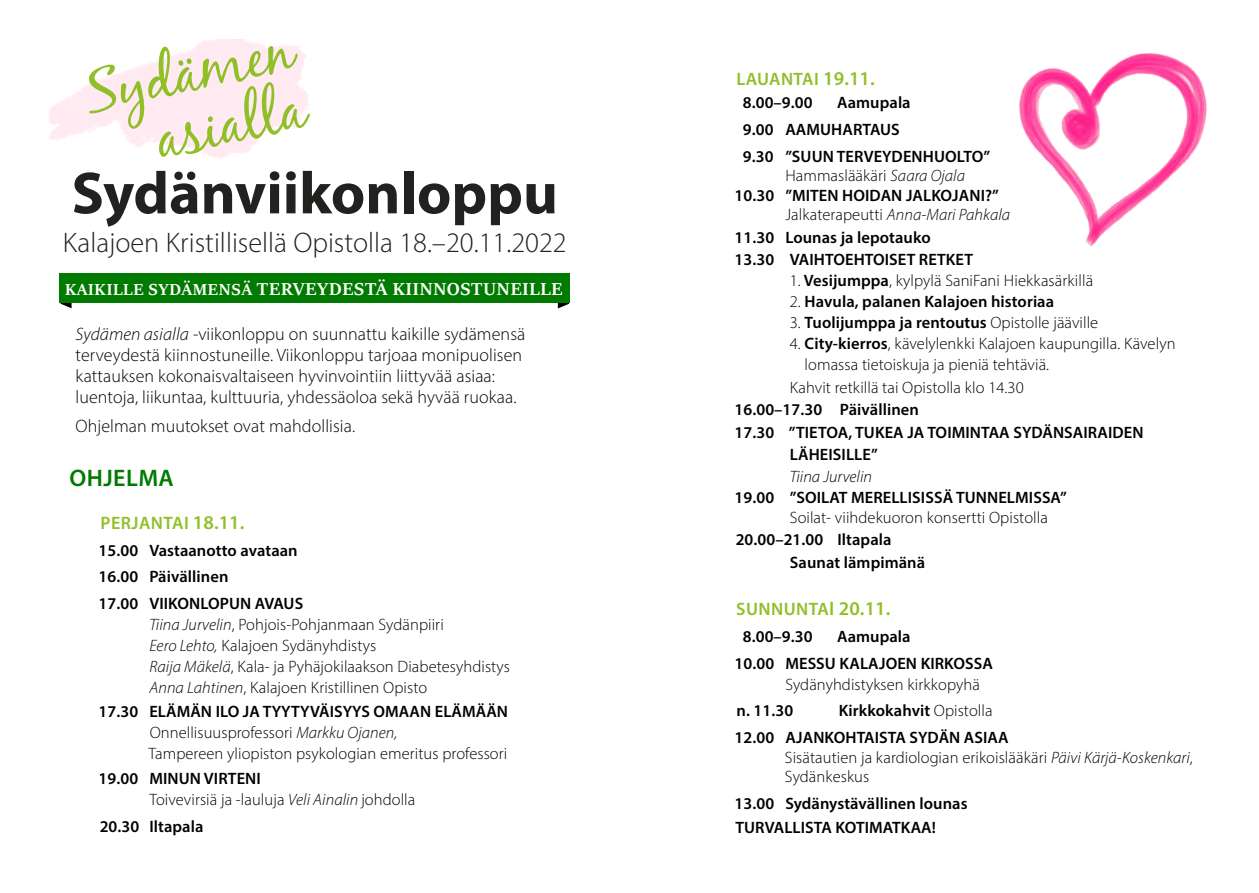
<style>
.page{position:relative;width:1259px;height:893px;background:#fff}
.page>*{position:absolute;margin:0;border:0;box-sizing:border-box;transform-origin:0 0}
.t1{font:60.3px/59.2px "Black Jack";color:#90bf28;text-align:right}
.t2{font:700 59.85px "Myriad Pro";color:#212120}
.t3{font:300 28.35px "Myriad Pro";color:#212120}
.t4{font:600 24px "Myriad Pro";letter-spacing:.02em;color:#007a00}
.t5{font:700 19.5px "Sitka Banner";letter-spacing:.045em;color:#fff}
.t6{font:300 18px/21px "Myriad Pro";letter-spacing:.005em;color:#000}
.t7{font:600 18px "Myriad Pro";letter-spacing:.025em;color:#90bf28}
.t8{font:300 16.5px/21px "Myriad Pro";letter-spacing:.005em;color:#000}
.t9{font:600 16.5px "Myriad Pro";letter-spacing:.005em;color:#000}
.t10{font:italic 300 16.5px/21.6px "Myriad Pro";letter-spacing:.005em;color:#000}
.s1{font-size:18px}
.s2{font-style:italic}
.s3{font-size:19.5px}
.s4{font-weight:600}
.s5{font-style:normal}
.s6{font-weight:300}
.s7{font-weight:600;font-style:normal}
</style>
<div class="page">
<svg style="left:60px;top:303px;width:12px;height:5px"></svg>
<svg style="left:558px;top:303px;width:11px;height:5px"></svg>
<div style="left:60px;top:273px;width:510px;height:30px;background:#007a00"></div>
<img style="left:1019px;top:52px;width:188px;height:195px">
<p class="t1" style="left:78px;top:65px;width:213px;rotate:-13deg">Sydämen asialla</p>
<p class="t2" style="left:72px;top:154px;width:488px">Sydänviikonloppu</p>
<p class="t3" style="left:63px;top:226px;width:505px">Kalajoen Kristillisellä Opistolla 18.–20.11.2022</p>
<p class="t5" style="left:65px;top:275px;width:499px"><span class="s1">KAIKILLE SYDÄMENSÄ</span> TERVEYDESTÄ KIINNOSTUNEILLE</p>
<p class="t6" style="left:75px;top:324px;width:451px"><span class="s2">Sydämen asialla</span> -viikonloppu on suunnattu kaikille sydämensä terveydestä kiinnostuneille. Viikonloppu tarjoaa monipuolisen kattauksen kokonaisvaltaiseen hyvinvointiin liittyvää asiaa: luentoja, liikuntaa, kulttuuria, yhdessäoloa sekä hyvää ruokaa.</p>
<p class="t6" style="left:75px;top:415px;width:281px">Ohjelman muutokset ovat mahdollisia.</p>
<p class="t4" style="left:69px;top:463px;width:106px">OHJELMA</p>
<p class="t7" style="left:101px;top:511px;width:145px">PERJANTAI <span class="s3">18.11.</span></p>
<p class="t9" style="left:99px;top:540px;width:201px">15.00 Vastaanotto avataan</p>
<p class="t9" style="left:99px;top:566px;width:131px">16.00 Päivällinen</p>
<p class="t9" style="left:99px;top:593px;width:206px">17.00 VIIKONLOPUN AVAUS</p>
<p class="t8" style="left:149px;top:614px;width:296px"><span class="s2">Tiina Jurvelin</span>, Pohjois-Pohjanmaan Sydänpiiri</p>
<p class="t8" style="left:149px;top:635px;width:228px"><span class="s2">Eero Lehto,</span> Kalajoen Sydänyhdistys</p>
<p class="t8" style="left:149px;top:656px;width:362px"><span class="s2">Raija Mäkelä</span>, Kala- ja Pyhäjokilaakson Diabetesyhdistys</p>
<p class="t8" style="left:149px;top:677px;width:279px"><span class="s2">Anna Lahtinen</span>, Kalajoen Kristillinen Opisto</p>
<p class="t8" style="left:148px;top:701px;width:361px;text-indent:-50px"><span class="s4">17.30 ELÄMÄN ILO JA TYYTYVÄISYYS OMAAN ELÄMÄÄN<br></span>Onnellisuusprofessori <span class="s2">Markku Ojanen,<br></span>Tampereen yliopiston psykologian emeritus professori</p>
<p class="t9" style="left:99px;top:768px;width:164px">19.00 MINUN VIRTENI</p>
<p class="t8" style="left:149px;top:789px;width:267px">Toivevirsiä ja -lauluja <span class="s2">Veli Ainalin</span> johdolla</p>
<p class="t9" style="left:100px;top:816px;width:105px">20.30 Iltapala</p>
<p class="t7" style="left:736px;top:67px;width:140px">LAUANTAI <span class="s3">19.11.</span></p>
<p class="t9" style="left:743px;top:92px;width:71px">8.00–9.00</p>
<p class="t9" style="left:837px;top:92px;width:75px">Aamupala</p>
<p class="t9" style="left:743px;top:119px;width:158px">9.00 AAMUHARTAUS</p>
<p class="t9" style="left:743px;top:146px;width:249px">9.30 ”SUUN TERVEYDENHUOLTO”</p>
<p class="t8" style="left:785px;top:165px;width:181px">Hammaslääkäri <span class="s2">Saara Ojala</span></p>
<p class="t9" style="left:734px;top:185px;width:266px">10.30 ”MITEN HOIDAN JALKOJANI?”</p>
<p class="t10" style="left:785px;top:204px;width:226px"><span class="s5">Jalkaterapeutti</span> Anna-Mari Pahkala</p>
<p class="t9" style="left:734px;top:227px;width:198px">11.30 Lounas ja lepotauko</p>
<p class="t9" style="left:734px;top:249px;width:240px">13.30 VAIHTOEHTOISET RETKET</p>
<p class="t8" style="left:790px;top:270px;width:305px">1. <span class="s4">Vesijumppa</span>, kylpylä SaniFani Hiekkasärkillä</p>
<p class="t9" style="left:790px;top:291px;width:266px"><span class="s6">2.</span> Havula, palanen Kalajoen historiaa</p>
<p class="t9" style="left:790px;top:312px;width:310px"><span class="s6">3.</span> Tuolijumppa ja rentoutus <span class="s6">Opistolle jääville</span></p>
<p class="t8" style="left:804px;top:333px;width:372px;text-indent:-15px">4. <span class="s4">City-kierros</span>, kävelylenkki Kalajoen kaupungilla. Kävelyn lomassa tietoiskuja ja pieniä tehtäviä.</p>
<p class="t8" style="left:790px;top:377px;width:235px">Kahvit retkillä tai Opistolla klo 14.30</p>
<p class="t9" style="left:734px;top:399px;width:186px">16.00–17.30 Päivällinen</p>
<p class="t9" style="left:734px;top:422px;width:410px">17.30 ”TIETOA, TUKEA JA TOIMINTAA SYDÄNSAIRAIDEN</p>
<p class="t10" style="left:790px;top:444px;width:89px"><span class="s7">LÄHEISILLE”<br></span>Tiina Jurvelin</p>
<p class="t9" style="left:734px;top:487px;width:334px">19.00 ”SOILAT MERELLISISSÄ TUNNELMISSA”</p>
<p class="t8" style="left:790px;top:506px;width:259px">Soilat- viihdekuoron konsertti Opistolla</p>
<p class="t9" style="left:735px;top:529px;width:157px">20.00–21.00 Iltapala</p>
<p class="t9" style="left:790px;top:551px;width:137px">Saunat lämpimänä</p>
<p class="t7" style="left:736px;top:597px;width:156px">SUNNUNTA<span class="s3">I 20.11.</span></p>
<p class="t9" style="left:743px;top:626px;width:71px">8.00–9.30</p>
<p class="t9" style="left:837px;top:626px;width:75px">Aamupala</p>
<p class="t9" style="left:734px;top:652px;width:260px">10.00 MESSU KALAJOEN KIRKOSSA</p>
<p class="t8" style="left:785px;top:673px;width:196px">Sydänyhdistyksen kirkkopyhä</p>
<p class="t9" style="left:736px;top:700px;width:58px">n. 11.30</p>
<p class="t9" style="left:839px;top:700px;width:155px">Kirkkokahvit <span class="s6">Opistolla</span></p>
<p class="t8" style="left:785px;top:728px;width:409px;line-height:19.5px;text-indent:-50px"><span class="s4">12.00 AJANKOHTAISTA SYDÄN ASIAA<br></span>Sisätautien ja kardiologian erikoislääkäri <span class="s2">Päivi Kärjä-Koskenkari</span>,<br>Sydänkeskus</p>
<p class="t9" style="left:734px;top:793px;width:234px">13.00 Sydänystävällinen lounas</p>
<p class="t9" style="left:735px;top:816px;width:202px">TURVALLISTA KOTIMATKAA!</p>
</div>
